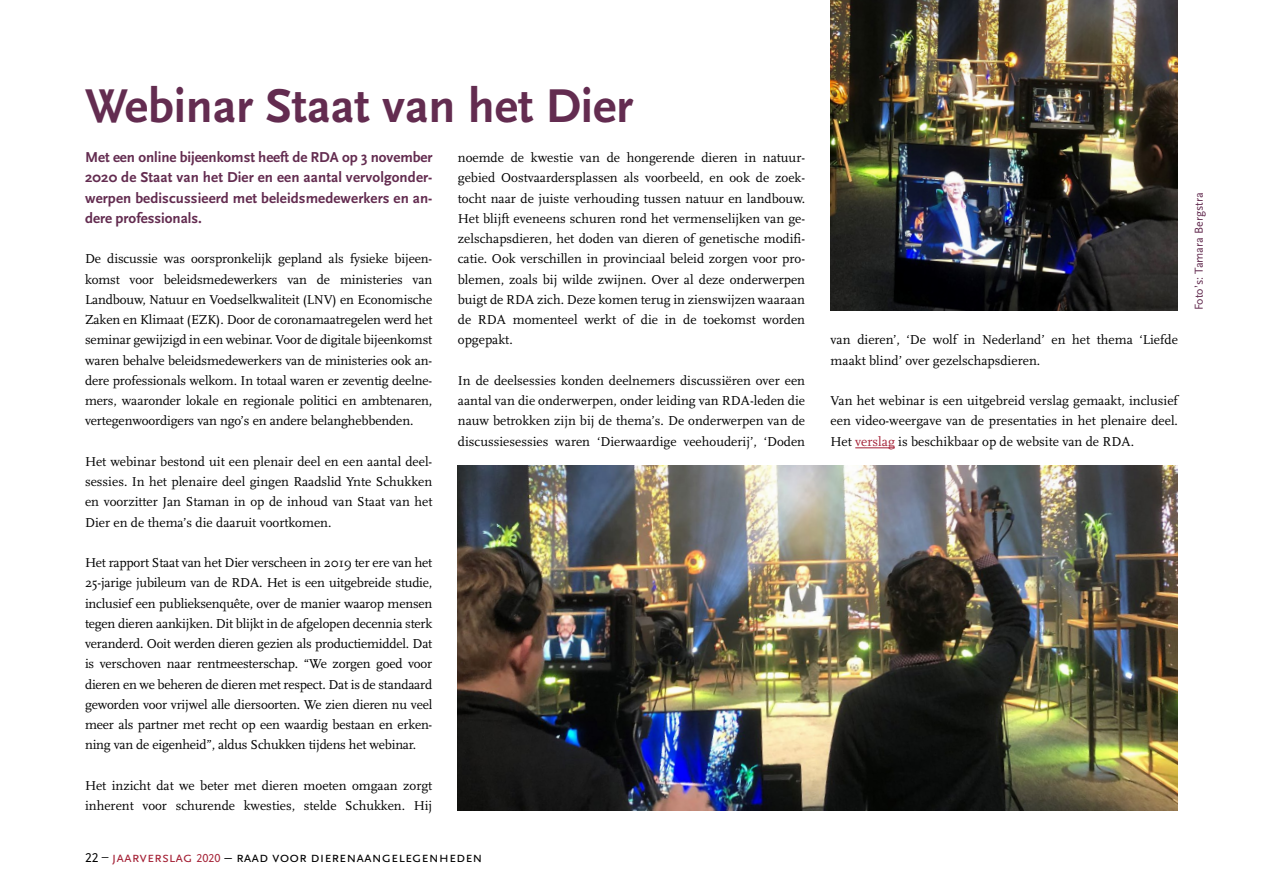
<style>
.page{position:relative;width:1263px;height:893px;background:#fff}
.page>*{position:absolute;margin:0;border:0;box-sizing:border-box;transform-origin:0 0}
.H2_3-kolomskop{font:700 49.5px "Scala Sans";color:#632c50}
.introteksten{font:700 15px/20.2px "Scala Sans Pro";letter-spacing:.005em;color:#632c50;text-align:justify}
.t1{font:15px "Scala Sans Caps";color:#000}
.P_Platte_tekst{font:13.5px/20.2px "Scala";color:#000;text-align:justify}
.P__Onderschrift_2_ko{font:12px "Scala Sans";color:#632c50}
.s1{font-family:"Scala Sans Pro";font-size:13.5px}
.s2{color:#a42035}
.s3{font-size:12px;color:#a42035}
</style>
<div class="page">
<hr style="left:855px;top:448px;width:40px;height:1px;background:#a42035">
<img style="left:458px;top:466px;width:720px;height:344px">
<img style="left:831px;top:0;width:347px;height:310px">
<h2 class="H2_3-kolomskop" style="left:85px;top:79px;width:549px">Webinar Staat van het Dier</h2>
<p class="introteksten" style="left:85px;top:146px;width:349px">Met een online bijeenkomst heeft de RDA op 3 november 2020 de Staat van het Dier en een aantal vervolgonder&shy;werpen bediscussieerd met beleidsmedewerkers en an&shy;dere professionals.</p>
<p class="P_Platte_tekst" style="left:85px;top:249px;width:349px">De discussie was oorspronkelijk gepland als fysieke bijeen&shy;komst voor beleidsmedewerkers van de ministeries van Landbouw, Natuur en Voedselkwaliteit (LNV) en Economische Zaken en Klimaat (EZK). Door de coronamaatregelen werd het seminar gewijzigd in een webinar. Voor de digitale bijeenkomst waren behalve beleidsmedewerkers van de ministeries ook an&shy;dere professionals welkom. In totaal waren er zeventig deelne&shy;mers, waaronder lokale en regionale politici en ambtenaren, vertegenwoordigers van ngo’s en andere belanghebbenden.</p>
<p class="P_Platte_tekst" style="left:85px;top:451px;width:349px">Het webinar bestond uit een plenair deel en een aantal deel&shy;sessies. In het plenaire deel gingen Raadslid Ynte Schukken en voorzitter Jan Staman in op de inhoud van Staat van het Dier en de thema’s die daaruit voortkomen.</p>
<p class="P_Platte_tekst" style="left:85px;top:553px;width:349px">Het rapport Staat van het Dier verscheen in 2019 ter ere van het 25-jarige jubileum van de RDA. Het is een uitgebreide studie, inclusief een publieksenquête, over de manier waarop mensen tegen dieren aankijken. Dit blijkt in de afgelopen decennia sterk veranderd. Ooit werden dieren gezien als productiemiddel. Dat is verschoven naar rentmeesterschap. “We zorgen goed voor dieren en we beheren de dieren met respect. Dat is de standaard geworden voor vrijwel alle diersoorten. We zien dieren nu veel meer als partner met recht op een waardig bestaan en erken&shy;ning van de eigenheid”, aldus Schukken tijdens het webinar.</p>
<p class="P_Platte_tekst" style="left:85px;top:775px;width:349px">Het inzicht dat we beter met dieren moeten omgaan zorgt inherent voor schurende kwesties, stelde Schukken. Hij</p>
<p class="P_Platte_tekst" style="left:458px;top:148px;width:349px">noemde de kwestie van de hongerende dieren in natuur&shy;gebied Oostvaardersplassen als voorbeeld, en ook de zoek&shy;tocht naar de juiste verhouding tussen natuur en landbouw.<br>Het blijft eveneens schuren rond het vermenselijken van ge&shy;zelschapsdieren, het doden van dieren of genetische modifi&shy;catie. Ook verschillen in provinciaal beleid zorgen voor pro&shy;blemen, zoals bij wilde zwijnen. Over al deze onderwerpen buigt de RDA zich. Deze komen terug in zienswijzen waaraan de RDA momenteel werkt of die in de toekomst worden opgepakt.</p>
<p class="P_Platte_tekst" style="left:458px;top:370px;width:349px">In de deelsessies konden deelnemers discussiëren over een aantal van die onderwerpen, onder leiding van RDA-leden die nauw betrokken zijn bij de thema’s. De onderwerpen van de discussiesessies waren ‘Dierwaardige veehouderij’, ‘Doden</p>
<p class="t1" style="left:85px;top:849px;width:399px"><span class="s1">22 –</span> <span class="s2">jaarverslag</span> <span class="s3">2020</span> – raad voor dierenaangelegenheden</p>
<p class="P_Platte_tekst" style="left:831px;top:330px;width:349px">van dieren’, ‘De wolf in Nederland’ en het thema ‘Liefde maakt blind’ over gezelschapsdieren.</p>
<p class="P_Platte_tekst" style="left:831px;top:391px;width:349px">Van het webinar is een uitgebreid verslag gemaakt, inclusief een video-weergave van de presentaties in het plenaire deel.<br>Het <span class="s2">verslag</span> is beschikbaar op de website van de RDA.</p>
<p class="P__Onderschrift_2_ko" style="left:1192px;top:310px;width:119px;rotate:-90deg">Foto’s: Tamara Bergstra</p>
</div>
